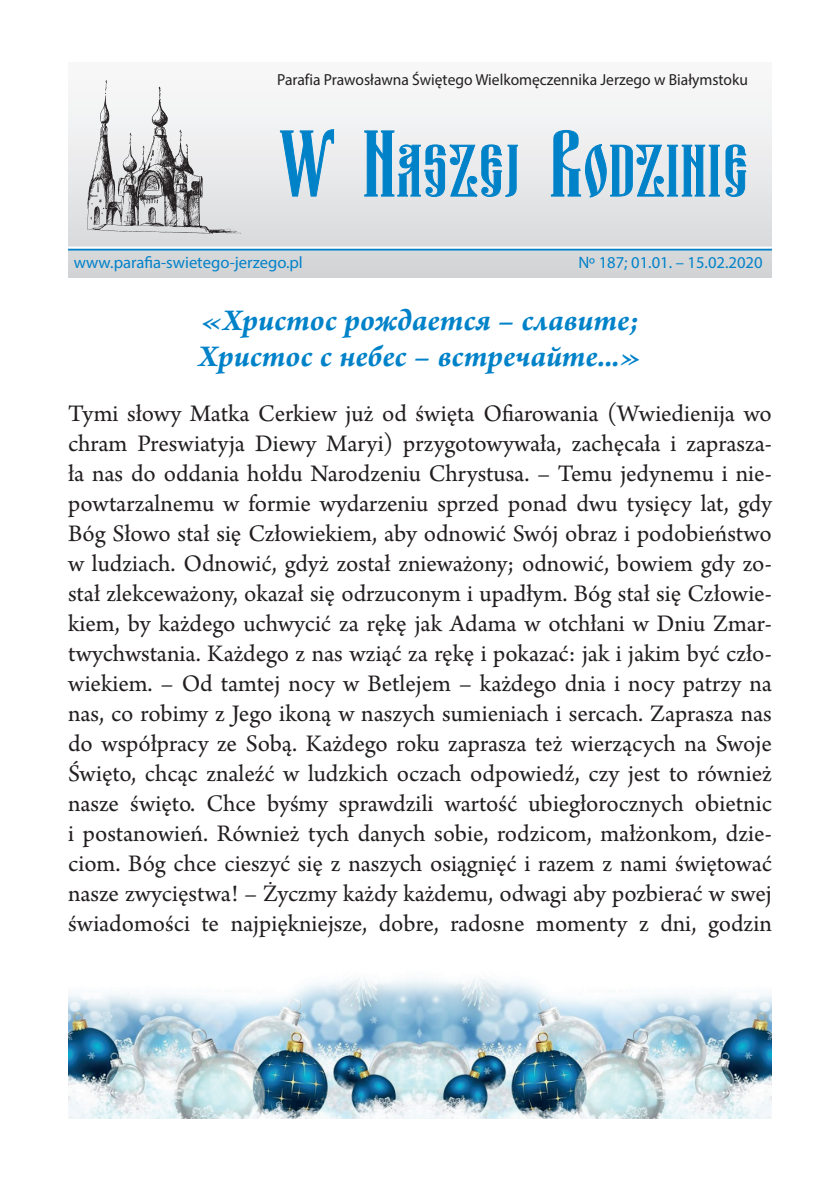
<style>
.page{position:relative;width:840px;height:1191px;background:#fff}
.page>*{position:absolute;margin:0;border:0;box-sizing:border-box;transform-origin:0 0}
.t1{font:italic 700 32px/36px "Arno Pro";color:#0082c9}
.t2{font:25px/30px "Arno Pro";color:#231f20;text-align:justify}
.t3{font:16.6px "Myriad Pro";color:#0082c9}
.t4{font:16px "Myriad Pro";color:#231f20}
</style>
<div class="page">
<img style="left:68px;top:978px;width:703px;height:141px">
<div style="left:68px;top:62px;width:703px;height:216px;background:linear-gradient(to bottom,#fdfcfd,#d0d4d7)"></div>
<hr style="left:68px;top:248px;width:703px;height:2px;background:#0082c9">
<hr style="left:68px;top:246px;width:703px;height:2px;background:#fff">
<svg style="left:279px;top:129px;width:467px;height:69px"></svg>
<img style="left:87px;top:80px;width:153px;height:153px">
<p class="t4" style="left:277px;top:70px;width:472px">Parafia Prawosławna Świętego Wielkomęczennika Jerzego w Białymstoku</p>
<p class="t3" style="left:74px;top:252px;width:230px">www.parafia-swietego-jerzego.pl</p>
<p class="t3" style="left:578px;top:252px;width:186px">Nº 187; 01.01. – 15.02.2020</p>
<p class="t1" style="left:198px;top:303px;width:444px">«Христос рoждается – славите;<br>Христос с небес – встречайте...»</p>
<p class="t2" style="left:68px;top:400px;width:705px">Tymi słowy Matka Cerkiew już od święta Ofiarowania (Wwiedienija wo chram Preswiatyja Diewy Maryi) przygotowywała, zachęcała i zaprasza&shy;ła nas do oddania hołdu Narodzeniu Chrystusa. – Temu jedynemu i nie&shy;powtarzalnemu w formie wydarzeniu sprzed ponad dwu tysięcy lat, gdy Bóg Słowo stał się Człowiekiem, aby odnowić Swój obraz i podobieństwo w ludziach. Odnowić, gdyż został znieważony; odnowić, bowiem gdy zo&shy;stał zlekceważony, okazał się odrzuconym i upadłym. Bóg stał się Człowie&shy;kiem, by każdego uchwycić za rękę jak Adama w otchłani w Dniu Zmar&shy;twychwstania. Każdego z nas wziąć za rękę i pokazać: jak i jakim być czło&shy;wiekiem. – Od tamtej nocy w Betlejem – każdego dnia i nocy patrzy na nas, co robimy z Jego ikoną w naszych sumieniach i sercach. Zaprasza nas do współpracy ze Sobą. Każdego roku zaprasza też wierzących na Swoje Święto, chcąc znaleźć w ludzkich oczach odpowiedź, czy jest to również nasze święto. Chce byśmy sprawdzili wartość ubiegłorocznych obietnic i postanowień. Również tych danych sobie, rodzicom, małżonkom, dzie&shy;ciom. Bóg chce cieszyć się z naszych osiągnięć i razem z nami świętować nasze zwycięstwa! – Życzmy każdy każdemu, odwagi aby pozbierać w swej świadomości te najpiękniejsze, dobre, radosne momenty z dni, godzin</p>
</div>
